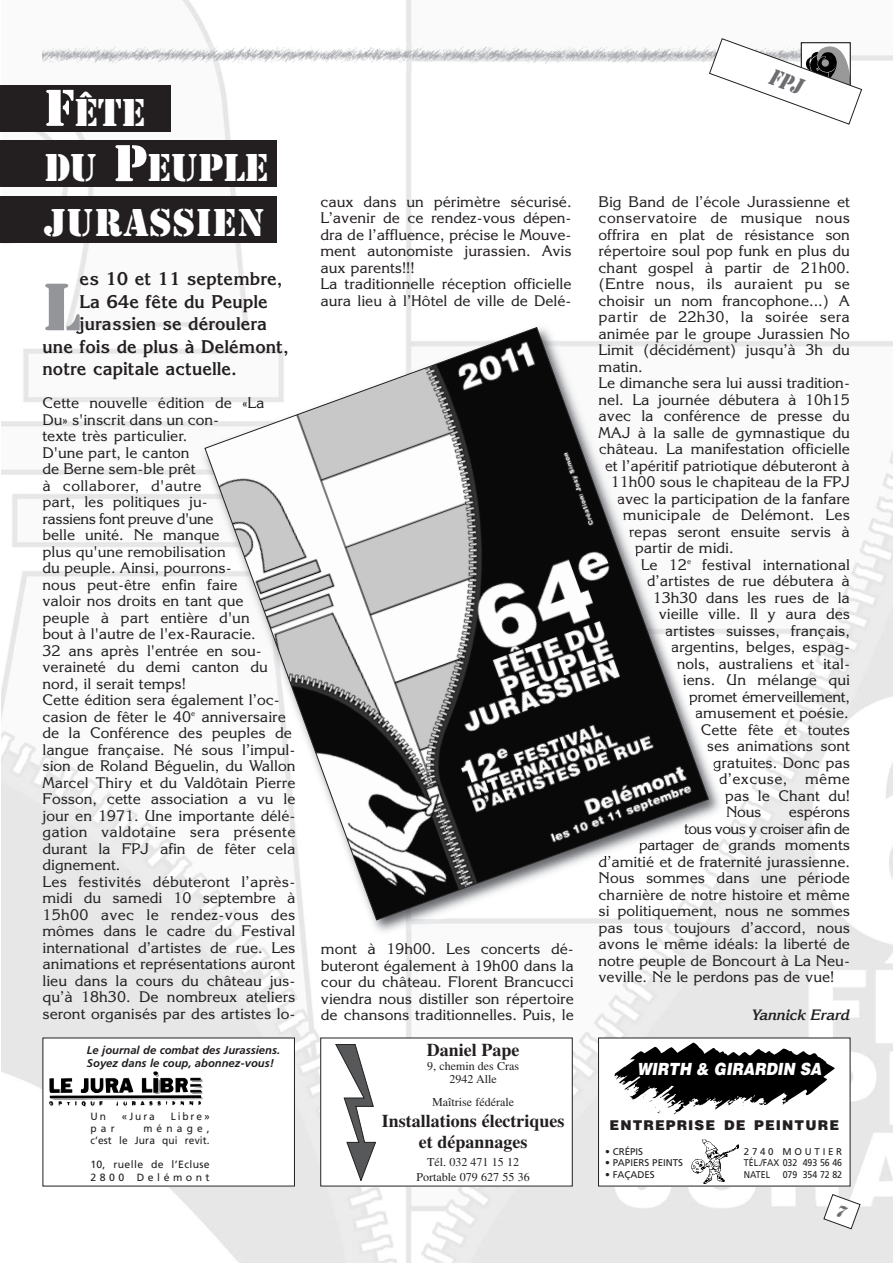
<style>
.page{position:relative;width:893px;height:1263px;background:#fff}
.page>*{position:absolute;margin:0;border:0;box-sizing:border-box;transform-origin:0 0}
.t1{font:69.9px "Army";color:#939598}
.t2{font:40.5px/55.3px "Army";letter-spacing:.015em;color:#fff}
.t3{font:700 18px "Korinna";color:#231f20}
.t4{font:700 18px/21px "Times";color:#231f20;text-align:center}
.t5{font:italic 900 16.8px "Helvetica";color:#fff;scale:.87 1}
.t6{font:15px/16.5px "Korinna";color:#231f20}
.t7{font:15px "Korinna";letter-spacing:.025em;color:#231f20}
.t8{font:15px "Korinna";letter-spacing:-.035em;color:#231f20}
.t9{font:15px "Korinna";letter-spacing:-.02em;color:#231f20}
.t10{font:italic 700 15px "Korinna IT Cby BT";color:#231f20}
.t11{font:900 13.5px "Helvetica";letter-spacing:.08em;color:#231f20}
.t12{font:12px/13.5px "Times";color:#231f20;text-align:center}
.t13{font:italic 700 11.25px/13.5px "Frutiger";color:#231f20}
.t14{font:10.5px/12.6px "Frutiger";letter-spacing:.035em;color:#231f20}
.t15{font:10.5px/12px "Frutiger";letter-spacing:.01em;color:#231f20;text-align:right}
.t16{font:10.5px "Frutiger";letter-spacing:.185em;color:#231f20}
.t17{font:9.75px/11.7px "Frutiger";color:#231f20;text-align:justify}
.t18{font:9.75px "Frutiger";color:#231f20;scale:.9 1}
.s1{font-size:54px}
</style>
<div class="page">
<img style="left:1px;top:0;width:892px;height:1263px">
<img style="left:43px;top:43px;width:666px;height:29px">
<div style="left:598px;top:1038px;width:252px;height:148px;background:#fff"></div>
<img style="left:691px;top:1139px;width:48px;height:44px">
<svg style="left:614px;top:1042px;width:221px;height:72px"></svg>
<div style="left:43px;top:1038px;width:251px;height:148px;background:#fff"></div>
<img style="left:49px;top:1071px;width:154px;height:36px">
<div style="left:321px;top:1038px;width:251px;height:148px;background:#fff"></div>
<div style="left:320px;top:1037px;width:253px;height:149px;border:1px solid #231f20"></div>
<svg style="left:335px;top:1044px;width:41px;height:137px"></svg>
<div style="left:0;top:85px;width:170px;height:47px;background:#231f20"></div>
<div style="left:0;top:140px;width:276px;height:47px;background:#231f20"></div>
<div style="left:0;top:196px;width:276px;height:46px;background:#231f20"></div>
<img style="left:194px;top:316px;width:538px;height:628px">
<svg style="left:713px;top:763px;width:3px;height:8px"></svg>
<svg style="left:719px;top:780px;width:3px;height:5px"></svg>
<svg style="left:725px;top:797px;width:6px;height:19px"></svg>
<svg style="left:204px;top:327px;width:505px;height:594px"></svg>
<svg style="left:823px;top:1194px;width:38px;height:36px"></svg>
<svg style="left:709px;top:38px;width:153px;height:87px"></svg>
<h2 class="t2" style="left:44px;top:85px;width:226px"><span class="s1">F</span>ÊTE<br>DU <span class="s1">P</span>EUPLE<br>JURASSIEN</h2>
<p class="t3" style="left:80px;top:269px;width:204px">es 10 et 11 septembre,</p>
<p class="t3" style="left:80px;top:291px;width:190px">La 64e fête du Peuple</p>
<p class="t3" style="left:80px;top:314px;width:189px">jurassien se déroulera</p>
<p class="t3" style="left:43px;top:336px;width:248px">une fois de plus à Delémont,</p>
<p class="t3" style="left:43px;top:359px;width:196px">notre capitale actuelle.</p>
<p class="t6" style="left:43px;top:395px;width:254px">Cette nouvelle édition de «La<br>Du» s'inscrit dans un con-<br>texte très particulier.<br>D'une part, le canton<br>de Berne sem-ble prêt<br>à collaborer, d'autre<br>part, les politiques ju-<br>rassiens font preuve d'une<br>belle unité. Ne manque<br>plus qu'une remobilisation<br>du peuple. Ainsi, pourrons-<br>nous peut-être enfin faire<br>valoir nos droits en tant que<br>peuple à part entière d'un<br>bout à l'autre de l'ex-Rauracie.<br>32 ans après l'entrée en sou&shy;veraineté du demi canton du nord, il serait temps!<br>Cette édition sera également l’oc&shy;casion de fêter le 40<sup>e</sup> anniversaire de la Conférence des peuples de langue française. Né sous l’impul&shy;sion de Roland Béguelin, du Wallon<br>Marcel Thiry et du Valdôtain Pierre<br>Fosson, cette association a vu le jour en 1971. Une importante délé&shy;gation valdotaine sera présente durant la FPJ afin de fêter cela dignement.<br>Les festivités débuteront l’après&shy;midi du samedi 10 septembre à<br>15h00 avec le rendez-vous des mômes dans le cadre du Festival international d’artistes de rue. Les animations et représentations auront lieu dans la cours du château jus&shy;qu’à 18h30. De nombreux ateliers seront organisés par des artistes lo-</p>
<h1 class="t1" style="left:43px;top:267px;width:39px">L</h1>
<p class="t6" style="left:320px;top:193px;width:253px">caux dans un périmètre sécurisé.<br>L’avenir de ce rendez-vous dépen&shy;dra de l’affluence, précise le Mouve&shy;ment autonomiste jurassien. Avis aux parents!!!<br>La traditionnelle réception officielle aura lieu à l’Hôtel de ville de Delé-</p>
<p class="t6" style="left:321px;top:941px;width:254px;text-align:justify">mont à 19h00. Les concerts dé&shy;buteront également à 19h00 dans la cour du château. Florent Brancucci viendra nous distiller son répertoire de chansons traditionnelles. Puis, le</p>
<p class="t13" style="left:87px;top:1044px;width:195px">Le journal de combat des Jurassiens.<br>Soyez dans le coup, abonnez-vous!</p>
<p class="t4" style="left:427px;top:1040px;width:94px">Daniel Pape</p>
<p class="t12" style="left:427px;top:1059px;width:94px">9, chemin des Cras<br>2942 Alle</p>
<p class="t12" style="left:432px;top:1095px;width:83px">Maîtrise fédérale</p>
<p class="t4" style="left:382px;top:1110px;width:184px">Installations électriques et dépannages</p>
<p class="t12" style="left:417px;top:1154px;width:115px;line-height:15px">Tél. 032 471 15 12<br>Portable 079 627 55 36</p>
<p class="t16" style="left:90px;top:1112px;width:17px">Un</p>
<p class="t16" style="left:122px;top:1112px;width:35px">«Jura</p>
<p class="t16" style="left:171px;top:1112px;width:41px">Libre»</p>
<p class="t16" style="left:90px;top:1124px;width:26px">par</p>
<p class="t15" style="left:90px;top:1123px;width:121px">ménage,<br>c’est le Jura qui revit.</p>
<p class="t14" style="left:90px;top:1159px;width:121px">10, ruelle de l’Ecluse<br>2800 Delémont</p>
<p class="t6" style="left:599px;top:193px;width:253px">Big Band de l’école Jurassienne et</p>
<p class="t7" style="left:599px;top:209px;width:253px">conservatoire de musique nous</p>
<p class="t6" style="left:599px;top:226px;width:253px">offrira en plat de résistance son</p>
<p class="t6" style="left:599px;top:243px;width:253px">répertoire soul pop funk en plus du</p>
<p class="t6" style="left:599px;top:259px;width:253px">chant gospel à partir de 21h00.</p>
<p class="t7" style="left:599px;top:275px;width:253px">(Entre nous, ils auraient pu se</p>
<p class="t6" style="left:599px;top:292px;width:253px">choisir un nom francophone...) A</p>
<p class="t7" style="left:599px;top:308px;width:253px">partir de 22h30, la soirée sera</p>
<p class="t6" style="left:599px;top:325px;width:253px">animée par le groupe Jurassien No</p>
<p class="t6" style="left:599px;top:342px;width:253px">Limit (décidément) jusqu’à 3h du</p>
<p class="t6" style="left:599px;top:358px;width:46px">matin.</p>
<p class="t6" style="left:599px;top:375px;width:253px">Le dimanche sera lui aussi tradition-</p>
<p class="t6" style="left:599px;top:391px;width:253px">nel. La journée débutera à 10h15</p>
<p class="t6" style="left:599px;top:408px;width:253px">avec la conférence de presse du</p>
<p class="t6" style="left:599px;top:424px;width:253px">MAJ à la salle de gymnastique du</p>
<p class="t6" style="left:599px;top:441px;width:253px">château. La manifestation officielle</p>
<p class="t6" style="left:605px;top:457px;width:247px">et l’apéritif patriotique débuteront à</p>
<p class="t6" style="left:611px;top:474px;width:241px">11h00 sous le chapiteau de la FPJ</p>
<p class="t6" style="left:617px;top:490px;width:235px">avec la participation de la fanfare</p>
<p class="t6" style="left:623px;top:507px;width:229px">municipale de Delémont. Les</p>
<p class="t6" style="left:629px;top:523px;width:223px">repas seront ensuite servis à</p>
<p class="t6" style="left:635px;top:540px;width:100px">partir de midi.</p>
<p class="t6" style="left:641px;top:556px;width:211px">Le 12<sup>e</sup> festival international</p>
<p class="t6" style="left:647px;top:573px;width:205px">d’artistes de rue débutera à</p>
<p class="t6" style="left:653px;top:589px;width:199px">13h30 dans les rues de la</p>
<p class="t6" style="left:659px;top:606px;width:193px">vieille ville. Il y aura des</p>
<p class="t6" style="left:665px;top:622px;width:187px">artistes suisses, français,</p>
<p class="t6" style="left:671px;top:639px;width:181px">argentins, belges, espag-</p>
<p class="t6" style="left:677px;top:655px;width:175px">nols, australiens et ital-</p>
<p class="t6" style="left:683px;top:672px;width:169px">iens. Un mélange qui</p>
<p class="t9" style="left:689px;top:688px;width:163px">promet émerveillement,</p>
<p class="t6" style="left:695px;top:705px;width:155px">amusement et poésie.</p>
<p class="t6" style="left:701px;top:721px;width:151px">Cette fête et toutes</p>
<p class="t6" style="left:707px;top:738px;width:145px">ses animations sont</p>
<p class="t6" style="left:713px;top:754px;width:139px">gratuites. Donc pas</p>
<p class="t7" style="left:719px;top:770px;width:133px">d’excuse, même</p>
<p class="t6" style="left:725px;top:787px;width:127px">pas le Chant du!</p>
<p class="t6" style="left:726px;top:804px;width:37px">Nous</p>
<p class="t6" style="left:789px;top:804px;width:63px">espérons</p>
<p class="t8" style="left:684px;top:820px;width:167px">tous vous y croiser afin de</p>
<p class="t6" style="left:639px;top:837px;width:213px">partager de grands moments</p>
<p class="t6" style="left:599px;top:853px;width:253px">d’amitié et de fraternité jurassienne.</p>
<p class="t6" style="left:599px;top:870px;width:253px">Nous sommes dans une période</p>
<p class="t6" style="left:599px;top:886px;width:253px">charnière de notre histoire et même</p>
<p class="t6" style="left:599px;top:903px;width:253px">si politiquement, nous ne sommes</p>
<p class="t6" style="left:599px;top:919px;width:253px">pas tous toujours d’accord, nous</p>
<p class="t6" style="left:599px;top:936px;width:253px">avons le même idéals: la liberté de</p>
<p class="t6" style="left:599px;top:952px;width:253px">notre peuple de Boncourt à La Neu-</p>
<p class="t6" style="left:599px;top:969px;width:237px">veville. Ne le perdons pas de vue!</p>
<p class="t10" style="left:752px;top:1006px;width:99px">Yannick Erard</p>
<p class="t5" style="left:637px;top:1060px;width:214px">WIRTH &amp; GIRARDIN SA</p>
<p class="t11" style="left:609px;top:1117px;width:231px">ENTREPRISE DE PEINTURE</p>
<p class="t17" style="left:605px;top:1146px;width:40px">• CRÉPIS</p>
<p class="t17" style="left:605px;top:1158px;width:80px">• PAPIERS PEINTS</p>
<p class="t17" style="left:605px;top:1169px;width:51px">• FAÇADES</p>
<p class="t17" style="left:744px;top:1146px;width:100px">2740 MOUTIER TÉL./FAX 032 493 56 46<br>NATEL</p>
<p class="t18" style="left:783px;top:1171px;width:68px">079 354 72 82</p>
</div>
